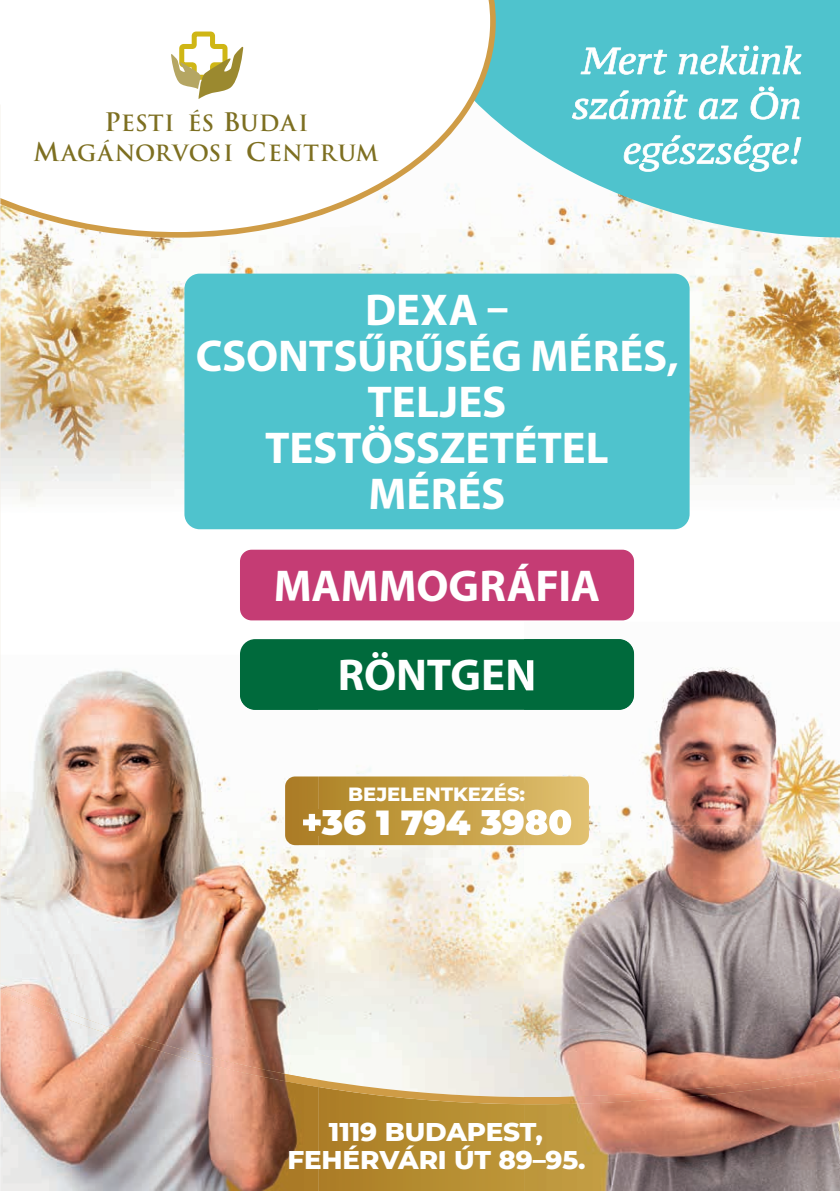
<style>
.page{position:relative;width:840px;height:1191px;background:#fff}
.page>*{position:absolute;margin:0;border:0;box-sizing:border-box;transform-origin:0 0}
.t1{font:700 44.8px/46px "Myriad Pro";letter-spacing:-.005em;color:#fff;text-align:center}
.t2{font:900 34.8px "Montserrat";letter-spacing:-.005em;color:#fff}
.t3{font:800 26.2px/28.6px "Montserrat";letter-spacing:-.005em;color:#fff;text-align:center}
.t4{font:700 21.8px/30px "Trajan PFL";letter-spacing:.085em;color:#7d6f21;text-align:center}
.t5{font:800 19.6px "Montserrat";letter-spacing:-.005em;color:#fff}
.s1{font-size:25px}
</style>
<div class="page">
<img style="left:0;top:507px;width:690px;height:147px">
<img style="left:490px;top:251px;width:349px;height:256px">
<img style="left:420px;top:251px;width:70px;height:23px">
<img style="left:350px;top:245px;width:70px;height:29px">
<img style="left:0;top:245px;width:350px;height:262px">
<svg style="left:318px;top:845px;width:205px;height:346px"></svg>
<svg style="left:388px;top:0;width:451px;height:251px;fill:#4fc3cd"></svg>
<div style="left:184px;top:274px;width:505px;height:255px;background:#4fc3cd;border-radius:15px"></div>
<div style="left:240px;top:549px;width:393px;height:71px;background:#c53c74;border-radius:12px"></div>
<div style="left:240px;top:639px;width:393px;height:71px;background:#006a3c;border-radius:15px"></div>
<svg style="left:2px;top:0;width:498px;height:245px"></svg>
<svg style="left:1px;top:0;width:494px;height:238px"></svg>
<svg style="left:171px;top:32px;width:72px;height:67px"></svg>
<svg style="left:580px;top:47px;width:86px;height:28px"></svg>
<svg style="left:678px;top:46px;width:122px;height:29px"></svg>
<svg style="left:571px;top:90px;width:116px;height:30px"></svg>
<svg style="left:698px;top:98px;width:39px;height:22px"></svg>
<svg style="left:750px;top:87px;width:48px;height:33px"></svg>
<svg style="left:623px;top:135px;width:177px;height:37px"></svg>
<img style="left:0;top:654px;width:318px;height:329px">
<img style="left:1px;top:1087px;width:317px;height:104px">
<img style="left:1px;top:983px;width:317px;height:104px">
<img style="left:240px;top:654px;width:78px;height:56px">
<img style="left:285px;top:776px;width:33px;height:69px">
<img style="left:303px;top:809px;width:15px;height:26px">
<img style="left:523px;top:622px;width:253px;height:448px">
<img style="left:776px;top:711px;width:63px;height:359px">
<img style="left:523px;top:1104px;width:316px;height:87px">
<img style="left:523px;top:1070px;width:316px;height:34px">
<img style="left:523px;top:639px;width:110px;height:71px">
<img style="left:523px;top:652px;width:10px;height:39px">
<img style="left:524px;top:776px;width:64px;height:69px">
<svg style="left:318px;top:776px;width:206px;height:69px;background:#c19b42"></svg>
<img style="left:523px;top:809px;width:48px;height:26px">
<svg style="left:0;top:789px;width:1px;height:402px"></svg>
<hr style="left:0;top:104px;width:1px;height:148px;background:#4fc3cd">
<p class="t4" style="left:34px;top:108px;width:346px"><span class="s1">P</span>ESTI ÉS <span class="s1">B</span>UDAI<br><span class="s1">M</span>AGÁNORVOSI <span class="s1">C</span>ENTRUM</p>
<p class="t1" style="left:196px;top:285px;width:484px">DEXA –<br>CSONTSŰRŰSÉG MÉRÉS,<br>TELJES<br>TESTÖSSZETÉTEL<br>MÉRÉS</p>
<p class="t1" style="left:273px;top:539px;width:328px;line-height:89.4px">MAMMOGRÁFIA<br>RÖNTGEN</p>
<p class="t5" style="left:348px;top:779px;width:178px">BEJELENTKEZÉS:</p>
<p class="t2" style="left:301px;top:796px;width:272px">+36 1 794 3980</p>
<p class="t3" style="left:287px;top:1115px;width:299px">1119 BUDAPEST,<br>FEHÉRVÁRI ÚT 89–95.</p>
</div>
